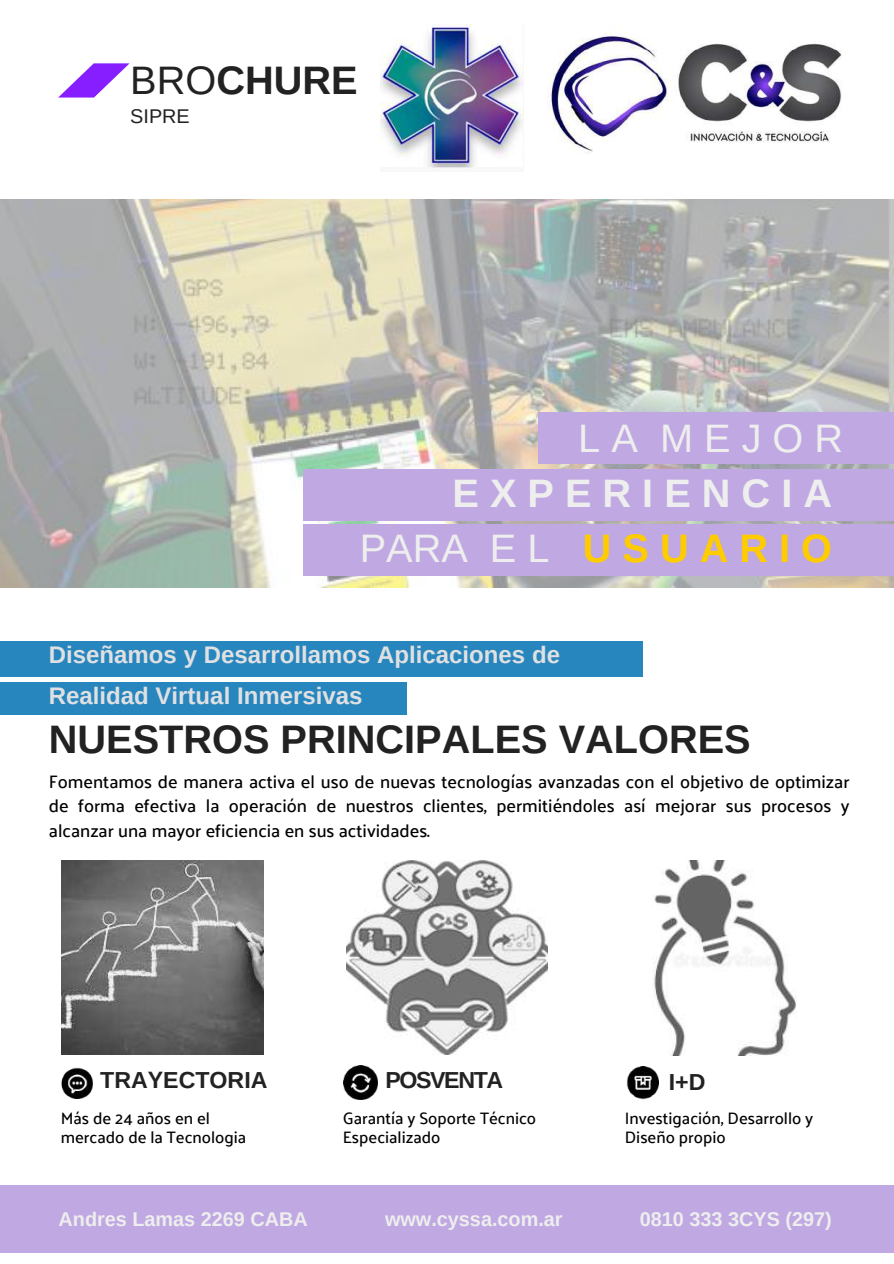
<style>
.page{position:relative;width:894px;height:1264px;background:#fff}
.page>*{position:absolute;margin:0;border:0;box-sizing:border-box;transform-origin:0 0}
.t1{font:700 39.75px "Arimo";color:#222}
.t2{font:700 39.75px/55.2px "Arimo";letter-spacing:.28em;color:#eee;text-align:right}
.t3{font:39.75px "Arimo";letter-spacing:.28em;color:#eee}
.t4{font:700 24px/40.5px "Arimo";color:#dfe0e2}
.t5{font:700 23.1px "Arimo";color:#222}
.t6{font:700 23.1px "Arimo";letter-spacing:-.06em;color:#222}
.t7{font:700 19.8px "Arimo";color:#eee}
.t8{font:19.8px "Arimo";color:#222}
.t9{font:500 18px/24.8px "Palanquin";color:#000;text-align:justify}
.t10{font:500 16.5px/18px "Palanquin";color:#000}
.s1{font-weight:400}
.s2{color:#fc0}
</style>
<div class="page">
<svg style="left:58px;top:63px;width:72px;height:35px"></svg>
<img style="left:0;top:200px;width:893px;height:387px">
<div style="left:537px;top:412px;width:356px;height:51px;background:#c0a9e2"></div>
<div style="left:303px;top:469px;width:590px;height:52px;background:#c0a9e2"></div>
<div style="left:303px;top:524px;width:590px;height:52px;background:#c0a9e2"></div>
<div style="left:0;top:641px;width:642px;height:35px;background:#2886be"></div>
<div style="left:0;top:682px;width:407px;height:32px;background:#2886be"></div>
<img style="left:62px;top:860px;width:201px;height:194px">
<img style="left:653px;top:860px;width:143px;height:195px">
<div style="left:0;top:1184px;width:893px;height:68px;background:#c0a9e2"></div>
<img style="left:61px;top:1067px;width:31px;height:31px">
<img style="left:343px;top:1065px;width:34px;height:34px">
<img style="left:626px;top:1066px;width:32px;height:33px">
<img style="left:346px;top:860px;width:201px;height:194px">
<img style="left:547px;top:32px;width:295px;height:121px">
<img style="left:381px;top:24px;width:142px;height:144px">
<h1 class="t1" style="left:130px;top:58px;width:229px"><span class="s1">BRO</span>CHURE</h1>
<p class="t8" style="left:130px;top:105px;width:61px">SIPRE</p>
<h1 class="t3" style="left:578px;top:416px;width:266px">LA MEJOR</h1>
<h1 class="t2" style="left:359px;top:466px;width:474px">EXPERIENCIA<br><span class="s1">PARA EL</span> <span class="s2">USUARIO</span></h1>
<h2 class="t4" style="left:49px;top:634px;width:512px">Diseñamos y Desarrollamos Aplicaciones de<br>Realidad Virtual Inmersivas</h2>
<h1 class="t1" style="left:49px;top:716px;width:703px">NUESTROS PRINCIPALES VALORES</h1>
<p class="t9" style="left:49px;top:769px;width:801px">Fomentamos de manera activa el uso de nuevas tecnologías avanzadas con el objetivo de optimizar de forma efectiva la operación de nuestros clientes, permitiéndoles así mejorar sus procesos y alcanzar una mayor eficiencia en sus actividades.</p>
<p class="t5" style="left:100px;top:1067px;width:169px">TRAYECTORIA</p>
<p class="t6" style="left:385px;top:1067px;width:119px">POSVENTA</p>
<p class="t5" style="left:668px;top:1068px;width:38px">I+D</p>
<p class="t10" style="left:61px;top:1109px;width:187px">Más de 24 años en el mercado de la Tecnologia</p>
<p class="t10" style="left:343px;top:1109px;width:195px">Garantía y Soporte Técnico<br>Especializado</p>
<p class="t10" style="left:624px;top:1109px;width:190px">Investigación, Desarrollo y<br>Diseño propio</p>
<p class="t7" style="left:58px;top:1207px;width:251px">Andres Lamas 2269 CABA</p>
<p class="t7" style="left:385px;top:1207px;width:179px">www.cyssa.com.ar</p>
<p class="t7" style="left:639px;top:1207px;width:193px">0810 333 3CYS (297)</p>
</div>
